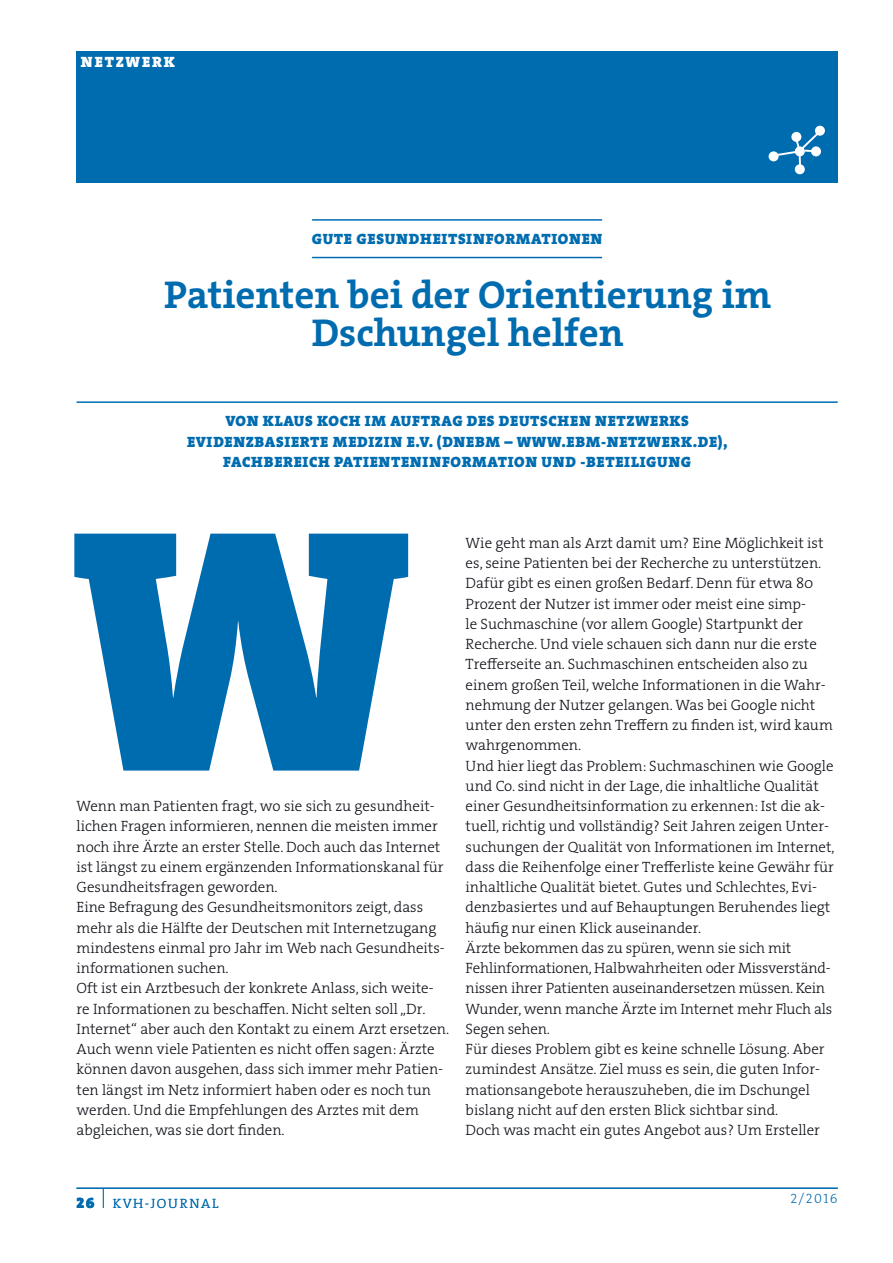
<style>
.page{position:relative;width:893px;height:1263px;background:#fff}
.page>*{position:absolute;margin:0;border:0;box-sizing:border-box;transform-origin:0 0}
.t1{font:351px "The Serif HP9 Blk";color:#006cb0}
.t2{font:39px/37.5px "The Serif HP7 Bld";color:#006cb0;text-align:center}
.t3{font:15px/20.2px "The Serif HP3 Lig";color:#0b0e15}
.t4{font:15px/20.2px "The Serif HP9 Blk";letter-spacing:.045em;color:#006cb0}
.t5{font:15px "The Serif HP9 Blk";letter-spacing:.125em;color:#fff}
.t6{font:13.5px "The Serif HP3 Lig";letter-spacing:.115em;color:#006cb0}
.s1{font-family:"The Serif HP9 Blk";font-size:15px}
</style>
<div class="page">
<hr style="left:77px;top:1188px;width:761px;height:1px;background:#006cb0">
<div style="left:77px;top:51px;width:761px;height:132px;background:#006cb0"></div>
<hr style="left:312px;top:219px;width:290px;height:2px;background:#006cb0">
<hr style="left:312px;top:257px;width:290px;height:1px;background:#006cb0">
<hr style="left:77px;top:401px;width:761px;height:2px;background:#006cb0">
<svg style="left:815px;top:126px;width:10px;height:10px"></svg>
<div style="left:795px;top:164px;width:10px;height:10px;background:#fff;border-radius:50%"></div>
<div style="left:769px;top:151px;width:10px;height:10px;background:#fff;border-radius:50%"></div>
<svg style="left:773px;top:129px;width:50px;height:36px"></svg>
<p class="t5" style="left:81px;top:52px;width:68px">RUBRIKK</p>
<p class="t5" style="left:81px;top:52px;width:95px">NETZWERK</p>
<p class="t4" style="left:312px;top:229px;width:292px">GUTE GESUNDHEITSINFORMATIONEN</p>
<h2 class="t2" style="left:164px;top:276px;width:609px">Patienten bei der Orientierung im<br>Dschungel helfen</h2>
<p class="t4" style="left:187px;top:411px;width:503px;text-indent:38px">VON KLAUS KOCH IM AUFTRAG DES DEUTSCHEN NETZWERKS<br>EVIDENZBASIERTE MEDIZIN E.V. (DNE</p>
<p class="t4" style="left:223px;top:431px;width:506px;text-indent:252px">BM – WWW.EBM-NETZWERK.DE),<br>FACHBEREICH PATIENTENINFORMATION UND -BETEILIGUNG</p>
<h1 class="t1" style="left:71px;top:412px;width:335px">W</h1>
<p class="t3" style="left:77px;top:796px;width:374px">Wenn man Patienten fragt, wo sie sich zu gesundheit&shy;lichen Fragen informieren, nennen die meisten immer noch ihre Ärzte an erster Stelle. Doch auch das Internet ist längst zu einem ergänzenden Informationskanal für Gesundheitsfragen geworden.<br>Eine Befragung des Gesundheitsmonitors zeigt, dass mehr als die Hälfte der Deutschen mit Internetzugang mindestens einmal pro Jahr im Web nach Gesundheits&shy;informationen suchen.<br>Oft ist ein Arztbesuch der konkrete Anlass, sich weite&shy;re Informationen zu beschaffen. Nicht selten soll „Dr.<br>Internet“ aber auch den Kontakt zu einem Arzt ersetzen.<br>Auch wenn viele Patienten es nicht offen sagen: Ärzte können davon ausgehen, dass sich immer mehr Patien&shy;ten längst im Netz informiert haben oder es noch tun werden. Und die Empfehlungen des Arztes mit dem abgleichen, was sie dort finden.</p>
<p class="t3" style="left:466px;top:533px;width:371px">Wie geht man als Arzt damit um? Eine Möglichkeit ist es, seine Patienten bei der Recherche zu unterstützen.<br>Dafür gibt es einen großen Bedarf. Denn für etwa 80<br>Prozent der Nutzer ist immer oder meist eine simp-<br>le Suchmaschine (vor allem Google) Startpunkt der Recherche. Und viele schauen sich dann nur die erste Trefferseite an. Suchmaschinen entscheiden also zu einem großen Teil, welche Informationen in die Wahr&shy;nehmung der Nutzer gelangen. Was bei Google nicht unter den ersten zehn Treffern zu finden ist, wird kaum wahrgenommen.<br>Und hier liegt das Problem: Suchmaschinen wie Google und Co. sind nicht in der Lage, die inhaltliche Qualität einer Gesundheitsinformation zu erkennen: Ist die ak&shy;tuell, richtig und vollständig? Seit Jahren zeigen Unter&shy;suchungen der Qualität von Informationen im Internet, dass die Reihenfolge einer Trefferliste keine Gewähr für inhaltliche Qualität bietet. Gutes und Schlechtes, Evi&shy;denzbasiertes und auf Behauptungen Beruhendes liegt häufig nur einen Klick auseinander.<br>Ärzte bekommen das zu spüren, wenn sie sich mit Fehlinformationen, Halbwahrheiten oder Missverständ&shy;nissen ihrer Patienten auseinandersetzen müssen. Kein Wunder, wenn manche Ärzte im Internet mehr Fluch als Segen sehen.<br>Für dieses Problem gibt es keine schnelle Lösung. Aber zumindest Ansätze. Ziel muss es sein, die guten Infor&shy;mationsangebote herauszuheben, die im Dschungel bislang nicht auf den ersten Blick sichtbar sind.<br>Doch was macht ein gutes Angebot aus? Um Ersteller</p>
<p class="t6" style="left:77px;top:1194px;width:143px"><span class="s1">26</span> <sup>|</sup> KVH-JournaL</p>
<p class="t6" style="left:790px;top:1190px;width:49px">2/2016</p>
</div>
